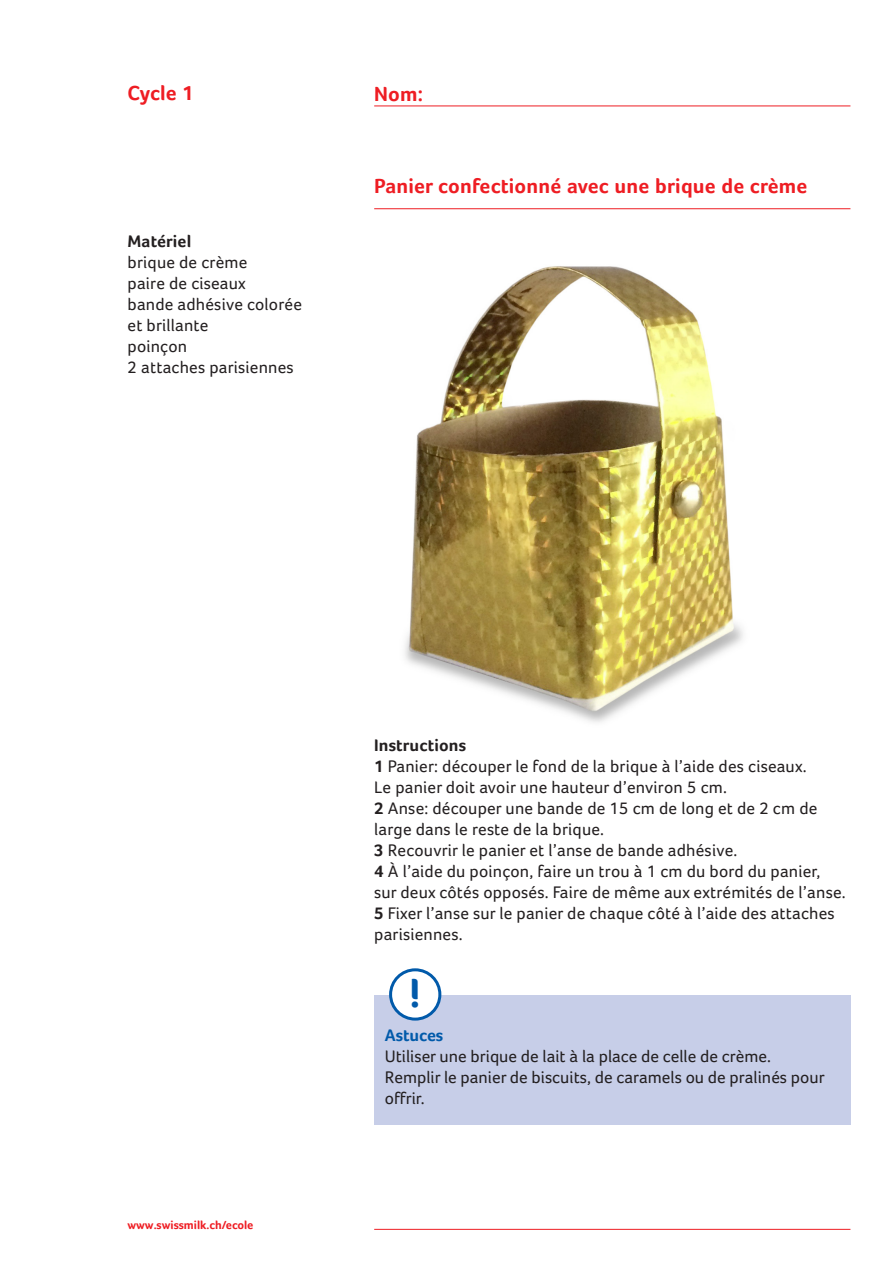
<style>
.page{position:relative;width:893px;height:1263px;background:#fff}
.page>*{position:absolute;margin:0;border:0;box-sizing:border-box;transform-origin:0 0}
.t1{font:700 42px "Foco";color:#015aaa}
.t2{font:700 21px "Foco";letter-spacing:.01em;color:#ee1d23}
.t3{font:17.25px/21px "Foco";letter-spacing:.01em;color:#231f20}
.t4{font:700 17.25px "Foco";letter-spacing:.01em;color:#231f20}
.t5{font:700 17.25px "Foco";color:#015aaa}
.t6{font:700 12px "Foco";color:#ee1d23}
.s1{font-weight:700}
</style>
<div class="page">
<hr style="left:374px;top:106px;width:476px;height:1px;background:#ee1d23">
<hr style="left:374px;top:208px;width:476px;height:1px;background:#ee1d23">
<hr style="left:374px;top:1229px;width:476px;height:1px;background:#ee1d23">
<img style="left:405px;top:266px;width:338px;height:456px">
<div style="left:374px;top:995px;width:476px;height:130px;background:#c7cee8"></div>
<div style="left:391px;top:970px;width:49px;height:49px;background:#fff;border-radius:50%"></div>
<div style="left:389px;top:968px;width:52px;height:52px;border:3px solid #015aaa;border-radius:50%"></div>
<p class="t2" style="left:128px;top:80px;width:68px">Cycle 1</p>
<p class="t2" style="left:374px;top:82px;width:50px">Nom:</p>
<p class="t4" style="left:128px;top:231px;width:65px">Matériel</p>
<p class="t3" style="left:128px;top:252px;width:121px">brique de crème</p>
<p class="t3" style="left:128px;top:273px;width:120px">paire de ciseaux</p>
<p class="t3" style="left:128px;top:294px;width:176px">bande adhésive colorée</p>
<p class="t3" style="left:128px;top:315px;width:82px">et brillante</p>
<p class="t3" style="left:128px;top:336px;width:61px">poinçon</p>
<p class="t3" style="left:128px;top:357px;width:168px">2 attaches parisiennes</p>
<p class="t2" style="left:374px;top:174px;width:435px">Panier confectionné avec une brique de crème</p>
<p class="t6" style="left:128px;top:1218px;width:127px">www.swissmilk.ch/ecole</p>
<p class="t4" style="left:374px;top:735px;width:94px">Instructions</p>
<p class="t3" style="left:374px;top:756px;width:434px"><span class="s1">1</span> Panier: découper le fond de la brique à l’aide des ciseaux.</p>
<p class="t3" style="left:374px;top:777px;width:354px">Le panier doit avoir une hauteur d’environ 5 cm.</p>
<p class="t3" style="left:374px;top:798px;width:445px"><span class="s1">2</span> Anse: découper une bande de 15 cm de long et de 2 cm de large dans le reste de la brique.</p>
<p class="t3" style="left:374px;top:840px;width:365px"><span class="s1">3</span> Recouvrir le panier et l’anse de bande adhésive.</p>
<p class="t3" style="left:374px;top:861px;width:448px"><span class="s1">4</span> À l’aide du poinçon, faire un trou à 1 cm du bord du panier,</p>
<p class="t3" style="left:374px;top:882px;width:473px">sur deux côtés opposés. Faire de même aux extrémités de l’anse.</p>
<p class="t3" style="left:374px;top:903px;width:462px"><span class="s1">5</span> Fixer l’anse sur le panier de chaque côté à l’aide des attaches parisiennes.</p>
<p class="t1" style="left:409px;top:968px;width:13px">!</p>
<p class="t5" style="left:385px;top:1025px;width:60px">Astuces</p>
<p class="t3" style="left:385px;top:1046px;width:388px">Utiliser une brique de lait à la place de celle de crème.</p>
<p class="t3" style="left:385px;top:1067px;width:441px">Remplir le panier de biscuits, de caramels ou de pralinés pour</p>
<p class="t3" style="left:385px;top:1088px;width:41px">offrir.</p>
</div>
